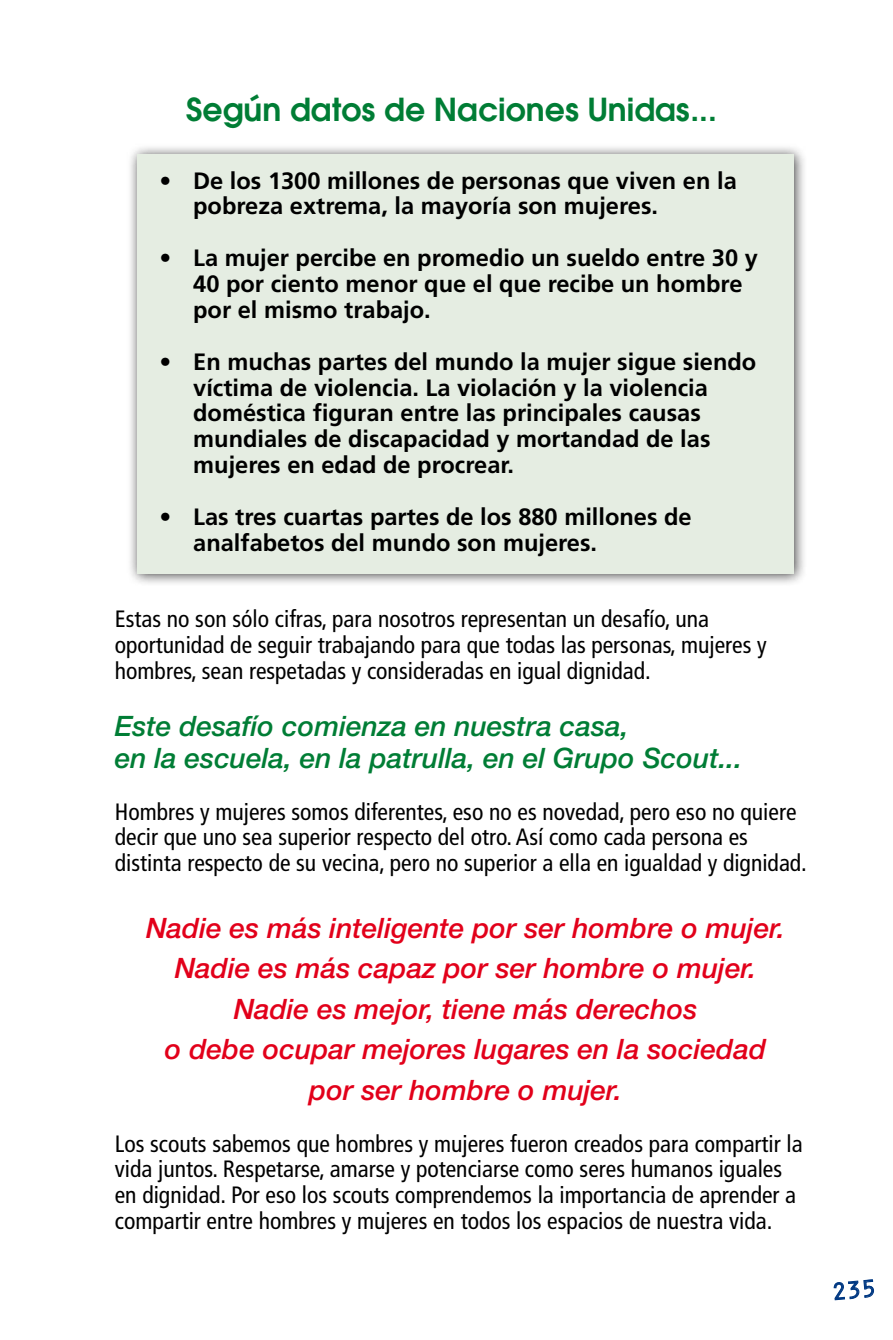
<style>
.page{position:relative;width:893px;height:1340px;background:#fff}
.page>*{position:absolute;margin:0;border:0;box-sizing:border-box;transform-origin:0 0}
.t1{font:600 31.5px "Avant Garde";color:#007d35}
.t2{font:italic 500 28.12px/40.5px "Helvetica Neue";color:#e2001a;text-align:center}
.t3{font:italic 500 28.12px/31.5px "Helvetica Neue";color:#007d35}
.t4{font:condensed 23.62px/25.9px "Frutiger";color:#000}
.t5{font:700 23.62px/25.9px "Frutiger";color:#000}
</style>
<div class="page">
<div style="left:126px;top:143px;width:681px;height:444px;background:#000;opacity:.75"></div>
<div style="left:137px;top:154px;width:656px;height:419px;background:#e5ede2"></div>
<svg style="left:833px;top:1279px;width:41px;height:21px"></svg>
<h1 class="t1" style="left:186px;top:89px;width:532px">Según datos de Naciones Unidas...</h1>
<p class="t5" style="left:193px;top:167px;width:545px;text-indent:-34px">• De los 1300 millones de personas que viven en la pobreza extrema, la mayoría son mujeres.</p>
<p class="t5" style="left:193px;top:245px;width:566px;text-indent:-34px">• La mujer percibe en promedio un sueldo entre 30 y<br>40 por ciento menor que el que recibe un hombre por el mismo trabajo.</p>
<p class="t5" style="left:193px;top:348px;width:565px;text-indent:-34px">• En muchas partes del mundo la mujer sigue siendo víctima de violencia. La violación y la violencia doméstica figuran entre las principales causas mundiales de discapacidad y mortandad de las mujeres en edad de procrear.</p>
<p class="t5" style="left:193px;top:503px;width:500px;text-indent:-34px">• Las tres cuartas partes de los 880 millones de analfabetos del mundo son mujeres.</p>
<p class="t4" style="left:115px;top:606px;width:653px">Estas no son sólo cifras, para nosotros representan un desafío, una oportunidad de seguir trabajando para que todas las personas, mujeres y hombres, sean respetadas y consideradas en igual dignidad.</p>
<p class="t3" style="left:115px;top:710px;width:629px">Este desafío comienza en nuestra casa,<br>en la escuela, en la patrulla, en el Grupo Scout...</p>
<p class="t4" style="left:115px;top:798px;width:694px">Hombres y mujeres somos diferentes, eso no es novedad, pero eso no quiere decir que uno sea superior respecto del otro. Así como cada persona es distinta respecto de su vecina, pero no superior a ella en igualdad y dignidad.</p>
<p class="t2" style="left:146px;top:907px;width:640px">Nadie es más inteligente por ser hombre o mujer.<br>Nadie es más capaz por ser hombre o mujer.<br>Nadie es mejor, tiene más derechos<br>o debe ocupar mejores lugares en la sociedad por ser hombre o mujer.</p>
<p class="t4" style="left:115px;top:1130px;width:689px">Los scouts sabemos que hombres y mujeres fueron creados para compartir la vida juntos. Respetarse, amarse y potenciarse como seres humanos iguales en dignidad. Por eso los scouts comprendemos la importancia de aprender a compartir entre hombres y mujeres en todos los espacios de nuestra vida.</p>
</div>
